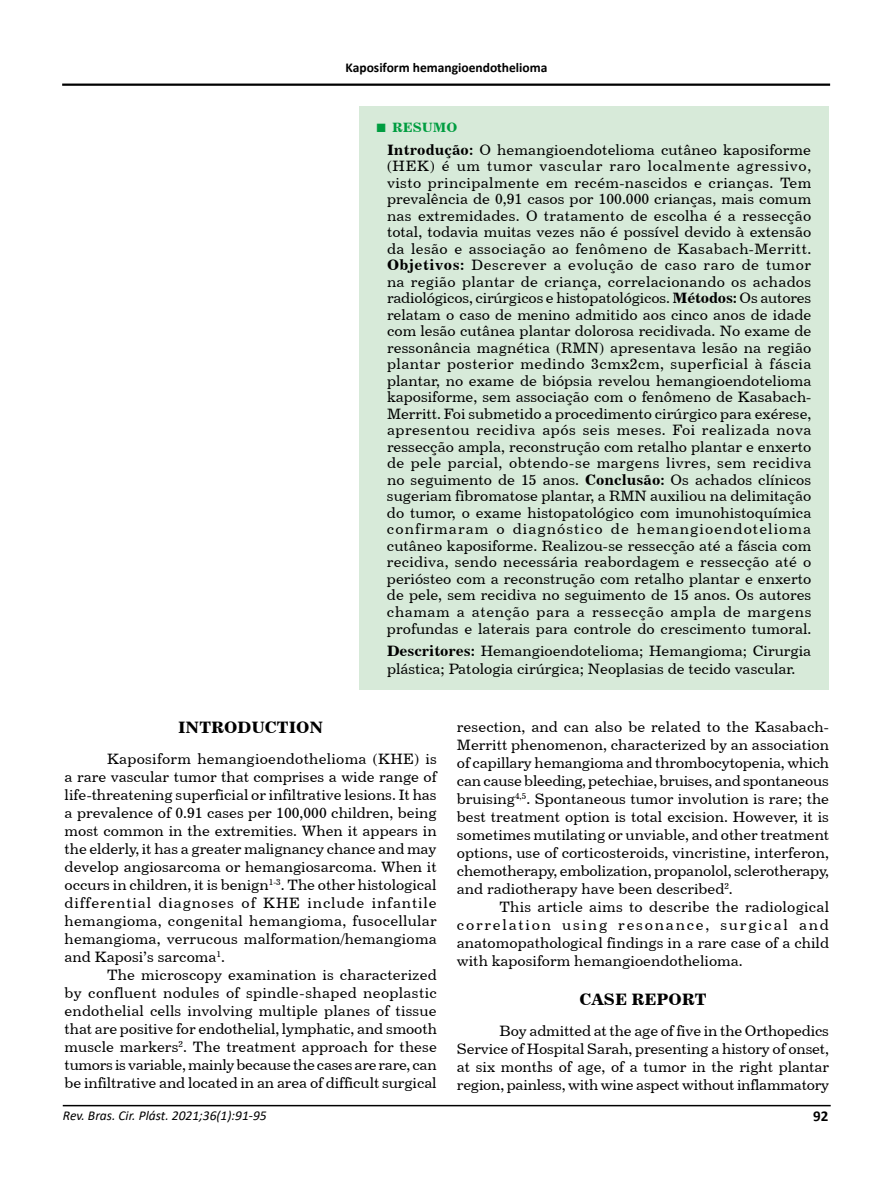
<style>
.page{position:relative;width:893px;height:1191px;background:#fff}
.page>*{position:absolute;margin:0;border:0;box-sizing:border-box;transform-origin:0 0}
.t1{font:16.5px "Century 731 BT Bold A";color:#000}
.t2{font:15px/18px "Century 731 BT Roman A";color:#000;text-align:justify}
.t3{font:700 15px "Calibri";color:#000}
.t4{font:italic 13.5px "Calibri";color:#000}
.t5{font:700 13.5px "Calibri";color:#000}
.t6{font:13.5px "Century 731 BT Bold A";color:#009d40}
.s1{font-family:"Times New Roman";font-weight:700;font-size:18px}
.s2{font-family:"Century 731 BT Bold A"}
</style>
<div class="page">
<hr style="left:63px;top:1104px;width:768px;height:2px;background:#000">
<hr style="left:62px;top:84px;width:768px;height:2px;background:#000">
<div style="left:359px;top:106px;width:470px;height:583px;background:#d7ead9"></div>
<p class="t5" style="left:346px;top:58px;width:203px">Kaposiform hemangioendothelioma</p>
<p class="t6" style="left:376px;top:119px;width:83px"><span class="s1">■</span> RESUMO</p>
<p class="t2" style="left:387px;top:141px;width:426px;line-height:16.5px"><span class="s2">Introdução:</span> O hemangioendotelioma cutâneo kaposiforme (HEK) é um tumor vascular raro localmente agressivo, visto principalmente em recém-nascidos e crianças. Tem prevalência de 0,91 casos por 100.000 crianças, mais comum nas extremidades. O tratamento de escolha é a ressecção total, todavia muitas vezes não é possível devido à extensão da lesão e associação ao fenômeno de Kasabach-Merritt.<br><span class="s2">Objetivos:</span> Descrever a evolução de caso raro de tumor na região plantar de criança, correlacionando os achados radiológicos, cirúrgicos e histopatológicos. <span class="s2">Métodos:</span> Os autores relatam o caso de menino admitido aos cinco anos de idade com lesão cutânea plantar dolorosa recidivada. No exame de ressonância magnética (RMN) apresentava lesão na região plantar posterior medindo 3cmx2cm, superficial à fáscia plantar, no exame de biópsia revelou hemangioendotelioma kaposiforme, sem associação com o fenômeno de Kasabach-Merritt. Foi submetido a procedimento cirúrgico para exérese, apresentou recidiva após seis meses. Foi realizada nova ressecção ampla, reconstrução com retalho plantar e enxerto de pele parcial, obtendo-se margens livres, sem recidiva no seguimento de 15 anos. <span class="s2">Conclusão:</span> Os achados clínicos sugeriam fibromatose plantar, a RMN auxiliou na delimitação do tumor, o exame histopatológico com imunohistoquímica confirmaram o diagnóstico de hemangioendotelioma cutâneo kaposiforme. Realizou-se ressecção até a fáscia com recidiva, sendo necessária reabordagem e ressecção até o periósteo com a reconstrução com retalho plantar e enxerto de pele, sem recidiva no seguimento de 15 anos. Os autores chamam a atenção para a ressecção ampla de margens profundas e laterais para controle do crescimento tumoral.</p>
<p class="t2" style="left:387px;top:641px;width:426px"><span class="s2">Descritores:</span> Hemangioendotelioma; Hemangioma; Cirurgia plástica; Patologia cirúrgica; Neoplasias de tecido vascular.</p>
<p class="t1" style="left:178px;top:717px;width:147px">INTRODUCTION</p>
<p class="t2" style="left:65px;top:749px;width:374px;text-indent:43px">Kaposiform hemangioendothelioma (KHE) is a rare vascular tumor that comprises a wide range of life-threatening superficial or infiltrative lesions. It has a prevalence of 0.91 cases per 100,000 children, being most common in the extremities. When it appears in the elderly, it has a greater malignancy chance and may develop angiosarcoma or hemangiosarcoma. When it occurs in children, it is benign<sup>1-3</sup>. The other histological differential diagnoses of KHE include infantile hemangioma, congenital hemangioma, fusocellular hemangioma, verrucous malformation/hemangioma and Kaposi’s sarcoma<sup>1</sup>.</p>
<p class="t2" style="left:65px;top:965px;width:374px;text-indent:43px">The microscopy examination is characterized by confluent nodules of spindle-shaped neoplastic endothelial cells involving multiple planes of tissue that are positive for endothelial, lymphatic, and smooth muscle markers<sup>2</sup>. The treatment approach for these tumors is variable, mainly because the cases are rare, can be infiltrative and located in an area of difficult surgical</p>
<p class="t2" style="left:457px;top:717px;width:374px">resection, and can also be related to the Kasabach-Merritt phenomenon, characterized by an association of capillary hemangioma and thrombocytopenia, which can cause bleeding, petechiae, bruises, and spontaneous bruising<sup>4,5</sup>. Spontaneous tumor involution is rare; the best treatment option is total excision. However, it is sometimes mutilating or unviable, and other treatment options, use of corticosteroids, vincristine, interferon, chemotherapy, embolization, propanolol, sclerotherapy, and radiotherapy have been described<sup>2</sup>.</p>
<p class="t2" style="left:457px;top:897px;width:374px;text-indent:43px">This article aims to describe the radiological correlation using resonance, surgical and anatomopathological findings in a rare case of a child with kaposiform hemangioendothelioma.</p>
<p class="t1" style="left:579px;top:989px;width:129px">CASE REPORT</p>
<p class="t2" style="left:457px;top:1021px;width:374px;text-indent:43px">Boy admitted at the age of five in the Orthopedics Service of Hospital Sarah, presenting a history of onset, at six months of age, of a tumor in the right plantar region, painless, with wine aspect without inflammatory</p>
<p class="t4" style="left:63px;top:1105px;width:205px">Rev. Bras. Cir. Plást. 2021;36(1):91-95</p>
<p class="t3" style="left:813px;top:1105px;width:17px">92</p>
</div>
